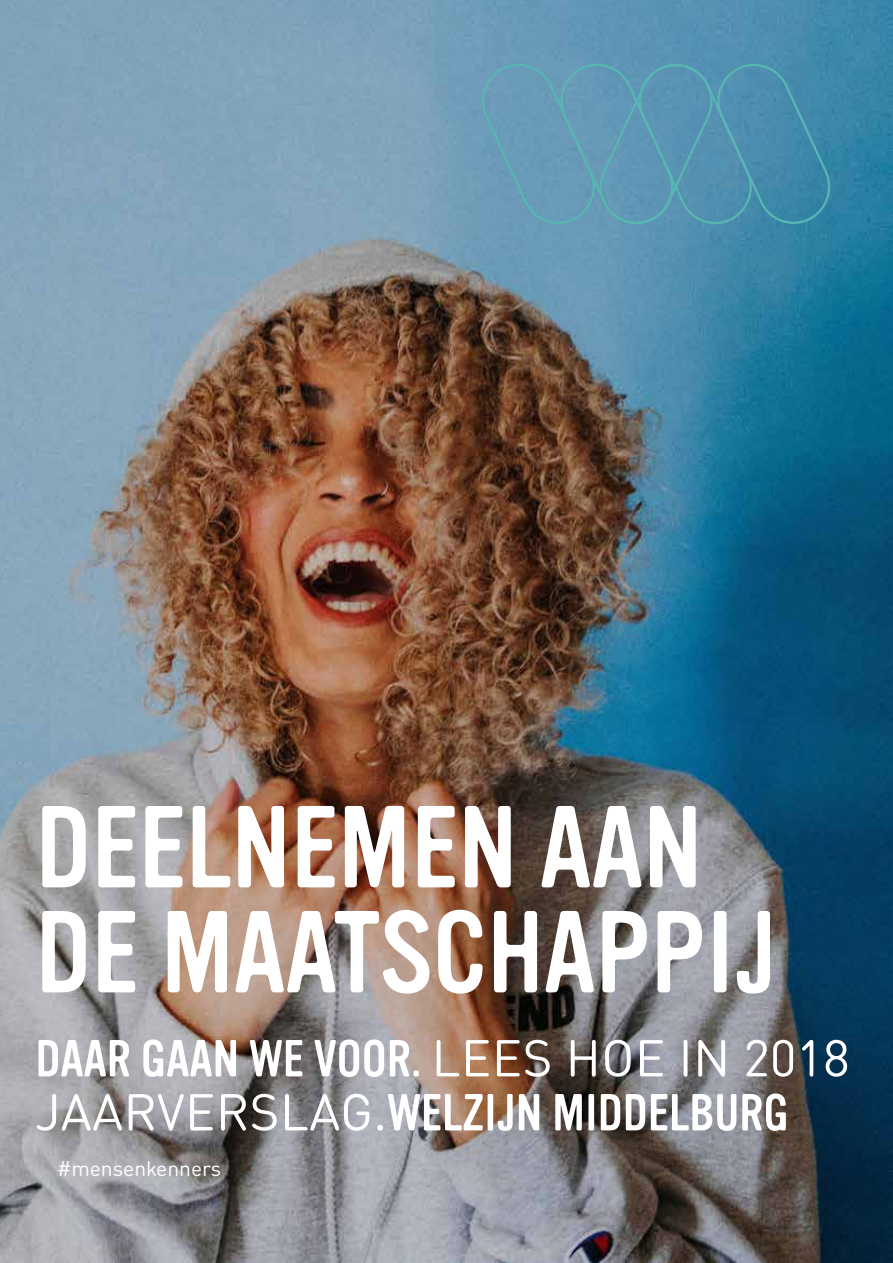
<style>
.page{position:relative;width:893px;height:1263px;background:#fff}
.page>*{position:absolute;margin:0;border:0;box-sizing:border-box;transform-origin:0 0}
.t1{font:114px/105px "Vinyl OT";color:#fff}
.t2{font:51px/54px "Vinyl OT";color:#fff}
.t3{font:21px "DIN Round OT";color:#fff}
.s1{font-family:"DIN Round OT"}
</style>
<div class="page">
<img style="left:0;top:0;width:893px;height:1263px">
<svg style="left:482px;top:64px;width:348px;height:160px;background:#5895b2"></svg>
<h1 class="t1" style="left:35px;top:797px;width:743px">DEELNEMEN AAN<br>DE MAATSCHAPPIJ</h1>
<p class="t2" style="left:35px;top:1033px;width:816px">DAAR GAAN WE VOOR. <span class="s1">LEES HOE IN 2018<br>JAARVERSLAG.</span>WELZIJN MIDDELBURG</p>
<p class="t3" style="left:57px;top:1155px;width:165px">#mensenkenners</p>
</div>
